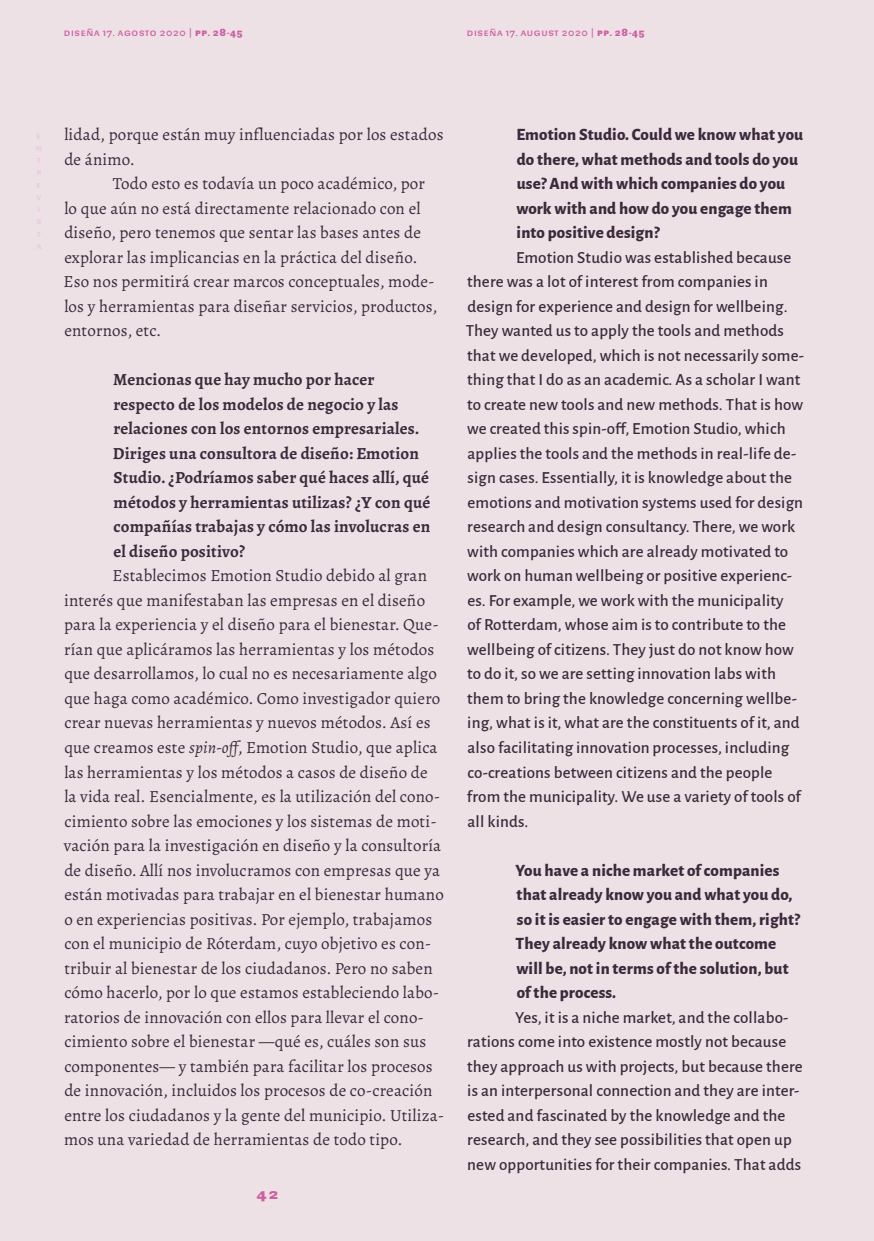
<style>
.page{position:relative;width:874px;height:1241px;background:#fff}
.page>*{position:absolute;margin:0;border:0;box-sizing:border-box;transform-origin:0 0}
.Respuestas{font:16.97px/24.5px "Alegreya";letter-spacing:.01em;color:#3c2a3c}
.Answers{font:500 16.97px/24.5px "Alegreya Sans";letter-spacing:.01em;color:#3c2a3c}
.Questions{font:800 16.97px/24.5px "Alegreya Sans";letter-spacing:.01em;color:#3c2a3c}
.Preguntas{font:700 16.97px/24.5px "Alegreya";letter-spacing:.01em;color:#3c2a3c}
.t1{font:700 14px "Sudamerican Grotesk";color:#ce60a3}
.t2{font:9.62px "Sudamerican Grotesk";letter-spacing:.07em;color:#ce60a3}
.t3{font:8.75px/12.2px "Sudamerican Grotesk";color:#f0c4e3}
.s1{font-weight:700}
.s2{font-style:italic}
</style>
<div class="page">
<div style="left:0;top:0;width:873px;height:1240px;background:#ede1e5"></div>
<p class="t2" style="left:64px;top:25px;width:180px">Diseña 17. agosto 2020 | <span class="s1">Pp. 28-45</span></p>
<p class="t2" style="left:466px;top:25px;width:179px">Diseña 17. august 2020 | <span class="s1">Pp. 28-45</span></p>
<p class="t3" style="left:36px;top:129px;width:8px">e n t r e v i s t a</p>
<p class="Respuestas" style="left:64px;top:122px;width:380px">lidad, porque están muy influenciadas por los estados de ánimo.</p>
<p class="Respuestas" style="left:64px;top:171px;width:375px;text-indent:49px">Todo esto es todavía un poco académico, por lo que aún no está directamente relacionado con el diseño, pero tenemos que sentar las bases antes de explorar las implicancias en la práctica del diseño.<br>Eso nos permitirá crear marcos conceptuales, mode&shy;los y herramientas para diseñar servicios, productos, entornos, etc.</p>
<p class="Preguntas" style="left:113px;top:367px;width:319px">Mencionas que hay mucho por hacer respecto de los modelos de negocio y las relaciones con los entornos empresariales.<br>Diriges una consultora de diseño: Emotion Studio. ¿Podríamos saber qué haces allí, qué métodos y herramientas utilizas? ¿Y con qué compañías trabajas y cómo las involucras en el diseño positivo?</p>
<p class="Respuestas" style="left:64px;top:563px;width:382px;text-indent:49px">Establecimos Emotion Studio debido al gran interés que manifestaban las empresas en el diseño para la experiencia y el diseño para el bienestar. Que&shy;rían que aplicáramos las herramientas y los métodos que desarrollamos, lo cual no es necesariamente algo que haga como académico. Como investigador quiero crear nuevas herramientas y nuevos métodos. Así es que creamos este <span class="s2">spin-off</span>, Emotion Studio, que aplica las herramientas y los métodos a casos de diseño de<br>la vida real. Esencialmente, es la utilización del cono&shy;cimiento sobre las emociones y los sistemas de moti&shy;vación para la investigación en diseño y la consultoría de diseño. Allí nos involucramos con empresas que ya están motivadas para trabajar en el bienestar humano o en experiencias positivas. Por ejemplo, trabajamos con el municipio de Róterdam, cuyo objetivo es con&shy;tribuir al bienestar de los ciudadanos. Pero no saben cómo hacerlo, por lo que estamos estableciendo labo&shy;ratorios de innovación con ellos para llevar el cono&shy;cimiento sobre el bienestar ―qué es, cuáles son sus componentes― y también para facilitar los procesos de innovación, incluidos los procesos de co-creación entre los ciudadanos y la gente del municipio. Utiliza&shy;mos una variedad de herramientas de todo tipo.</p>
<p class="t1" style="left:256px;top:1182px;width:24px">42</p>
<p class="Questions" style="left:516px;top:121px;width:288px">Emotion Studio. Could we know what you do there, what methods and tools do you use? And with which companies do you work with and how do you engage them into positive design?</p>
<p class="Answers" style="left:465px;top:244px;width:339px;text-indent:50px">Emotion Studio was established because there was a lot of interest from companies in design for experience and design for wellbeing.<br>They wanted us to apply the tools and methods that we developed, which is not necessarily some&shy;thing that I do as an academic. As a scholar I want to create new tools and new methods. That is how we created this spin-off, Emotion Studio, which applies the tools and the methods in real-life de&shy;sign cases. Essentially, it is knowledge about the emotions and motivation systems used for design research and design consultancy. There, we work with companies which are already motivated to work on human wellbeing or positive experienc&shy;es. For example, we work with the municipality<br>of Rotterdam, whose aim is to contribute to the wellbeing of citizens. They just do not know how to do it, so we are setting innovation labs with them to bring the knowledge concerning wellbe&shy;ing, what is it, what are the constituents of it, and also facilitating innovation processes, including co-creations between citizens and the people from the municipality. We use a variety of tools of all kinds.</p>
<p class="Questions" style="left:515px;top:856px;width:286px">You have a niche market of companies that already know you and what you do, so it is easier to engage with them, right?<br>They already know what the outcome will be, not in terms of the solution, but of the process.</p>
<p class="Answers" style="left:467px;top:1003px;width:337px;text-indent:48px">Yes, it is a niche market, and the collabo&shy;rations come into existence mostly not because they approach us with projects, but because there is an interpersonal connection and they are inter&shy;ested and fascinated by the knowledge and the research, and they see possibilities that open up new opportunities for their companies. That adds</p>
</div>
